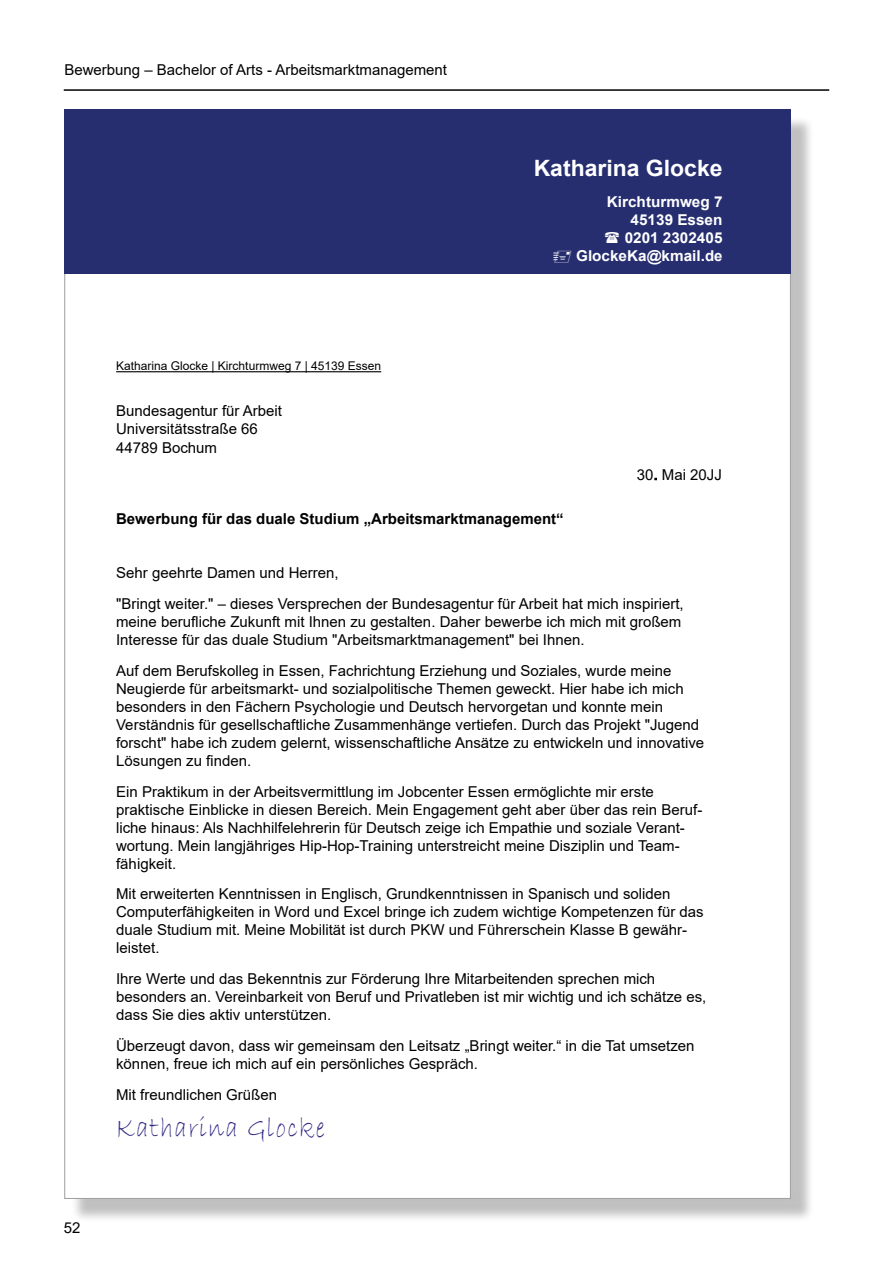
<style>
.page{position:relative;width:893px;height:1263px;background:#fff}
.page>*{position:absolute;margin:0;border:0;box-sizing:border-box;transform-origin:0 0}
.Bewerbung-Standard{font:30px "Bradley Hand ITC";letter-spacing:.05em;color:#312783;scale:.85 1}
.t1{font:700 22.5px "Arial";color:#fff}
.Bewerbung-Standard-2{font:15px/18px "Arial";color:#000}
.Bewerbung-Standard-3{font:700 15px "Arial";color:#000}
.t2{font:700 15px/18px "Arial";color:#fff;text-align:right}
.Standard-ohne-Absatz{font:15px "Arial";color:#000}
.Bewerbung-Standard-4{font:12px "Arial";color:#000}
</style>
<div class="page">
<hr style="left:64px;top:90px;width:765px;height:1px;background:#000">
<div style="left:71px;top:117px;width:743px;height:1105px;background:#000;opacity:.25"></div>
<div style="left:65px;top:110px;width:725px;height:1088px;background:#fff"></div>
<hr style="left:116px;top:371px;width:265px;height:1px;background:#000">
<div style="left:64px;top:109px;width:726px;height:165px;background:#262e6f"></div>
<p class="Standard-ohne-Absatz" style="left:64px;top:59px;width:384px">Bewerbung – Bachelor of Arts - Arbeitsmarktmanagement</p>
<p class="Bewerbung-Standard-4" style="left:116px;top:358px;width:267px">Katharina Glocke | Kirchturmweg 7 | 45139 Essen</p>
<p class="Bewerbung-Standard-2" style="left:116px;top:401px;width:167px;line-height:18.8px">Bundesagentur für Arbeit<br>Universitätsstraße 66<br>44789 Bochum</p>
<h2 class="t1" style="left:534px;top:153px;width:190px">Katharina Glocke</h2>
<p class="t2" style="left:607px;top:193px;width:117px">Kirchturmweg 7<br>45139 Essen</p>
<p class="t2" style="left:576px;top:229px;width:148px">0201 2302405<br>GlockeKa@kmail.de</p>
<p class="Bewerbung-Standard-2" style="left:637px;top:465px;width:87px">30. Mai 20JJ</p>
<p class="Bewerbung-Standard-2" style="left:64px;top:1219px;width:18px">52</p>
<p class="Bewerbung-Standard-3" style="left:116px;top:508px;width:449px">Bewerbung für das duale Studium „Arbeitsmarktmanagement“</p>
<p class="Bewerbung-Standard-2" style="left:116px;top:563px;width:224px">Sehr geehrte Damen und Herren,</p>
<p class="Bewerbung-Standard-2" style="left:116px;top:595px;width:569px">"Bringt weiter." – dieses Versprechen der Bundesagentur für Arbeit hat mich inspiriert, meine berufliche Zukunft mit Ihnen zu gestalten. Daher bewerbe ich mich mit großem<br>Interesse für das duale Studium "Arbeitsmarktmanagement" bei Ihnen.</p>
<p class="Bewerbung-Standard-2" style="left:116px;top:661px;width:590px">Auf dem Berufskolleg in Essen, Fachrichtung Erziehung und Soziales, wurde meine Neugierde für arbeitsmarkt- und sozialpolitische Themen geweckt. Hier habe ich mich besonders in den Fächern Psychologie und Deutsch hervorgetan und konnte mein Verständnis für gesellschaftliche Zusammenhänge vertiefen. Durch das Projekt "Jugend forscht" habe ich zudem gelernt, wissenschaftliche Ansätze zu entwickeln und innovative Lösungen zu finden.</p>
<p class="Bewerbung-Standard-2" style="left:116px;top:782px;width:588px">Ein Praktikum in der Arbeitsvermittlung im Jobcenter Essen ermöglichte mir erste praktische Einblicke in diesen Bereich. Mein Engagement geht aber über das rein Beruf&shy;liche hinaus: Als Nachhilfelehrerin für Deutsch zeige ich Empathie und soziale Verant&shy;wortung. Mein langjähriges Hip-Hop-Training unterstreicht meine Disziplin und Team&shy;fähigkeit.</p>
<p class="Bewerbung-Standard-2" style="left:116px;top:885px;width:589px">Mit erweiterten Kenntnissen in Englisch, Grundkenntnissen in Spanisch und soliden Computerfähigkeiten in Word und Excel bringe ich zudem wichtige Kompetenzen für das duale Studium mit. Meine Mobilität ist durch PKW und Führerschein Klasse B gewähr&shy;leistet.</p>
<p class="Bewerbung-Standard-2" style="left:116px;top:970px;width:592px">Ihre Werte und das Bekenntnis zur Förderung Ihre Mitarbeitenden sprechen mich besonders an. Vereinbarkeit von Beruf und Privatleben ist mir wichtig und ich schätze es, dass Sie dies aktiv unterstützen.</p>
<p class="Bewerbung-Standard-2" style="left:116px;top:1036px;width:580px">Überzeugt davon, dass wir gemeinsam den Leitsatz „Bringt weiter.“ in die Tat umsetzen können, freue ich mich auf ein persönliches Gespräch.</p>
<p class="Bewerbung-Standard-2" style="left:116px;top:1085px;width:162px">Mit freundlichen Grüßen</p>
<p class="Bewerbung-Standard" style="left:116px;top:1108px;width:247px">Katharina Glocke</p>
</div>
